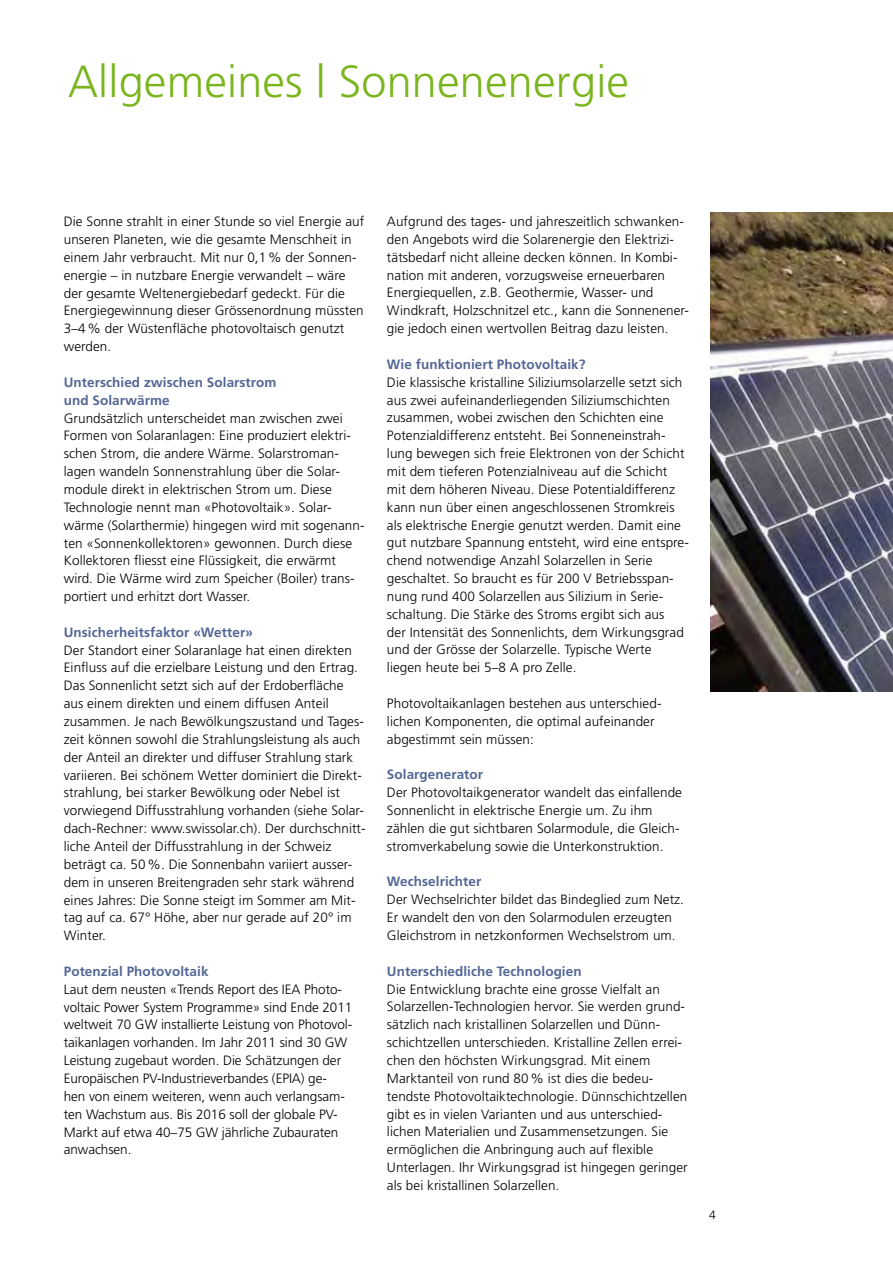
<style>
.page{position:relative;width:893px;height:1263px;background:#fff}
.page>*{position:absolute;margin:0;border:0;box-sizing:border-box;transform-origin:0 0}
.t1{font:300 45px "Frutiger";letter-spacing:.005em;color:#7ab51d}
.t2{font:300 13.5px/17.9px "Frutiger";letter-spacing:.005em;color:#000}
.t3{font:700 13.5px/17.9px "Frutiger";letter-spacing:.005em;color:#536795}
.t4{font:300 12px "Frutiger";color:#000}
</style>
<div class="page">
<img style="left:710px;top:213px;width:183px;height:479px">
<h1 class="t1" style="left:68px;top:56px;width:562px">Allgemeines | Sonnenenergie</h1>
<p class="t2" style="left:64px;top:213px;width:302px">Die Sonne strahlt in einer Stunde so viel Energie auf unseren Planeten, wie die gesamte Menschheit in einem Jahr verbraucht. Mit nur 0,1% der Sonnen&shy;energie – in nutzbare Energie verwandelt – wäre der gesamte Weltenergiebedarf gedeckt. Für die Energiegewinnung dieser Grössenordnung müssten 3–4% der Wüstenfläche photovoltaisch genutzt werden.</p>
<p class="t3" style="left:64px;top:373px;width:214px">Unterschied zwischen Solarstrom und Solarwärme</p>
<p class="t2" style="left:64px;top:409px;width:302px">Grundsätzlich unterscheidet man zwischen zwei Formen von Solaranlagen: Eine produziert elektri&shy;schen Strom, die andere Wärme. Solarstroman&shy;lagen wandeln Sonnenstrahlung über die Solar&shy;module direkt in elektrischen Strom um. Diese Technologie nennt man «Photovoltaik». Solar&shy;wärme (Solarthermie) hingegen wird mit sogenann&shy;ten «Sonnenkollektoren» gewonnen. Durch diese Kollektoren fliesst eine Flüssigkeit, die erwärmt wird. Die Wärme wird zum Speicher (Boiler) trans&shy;portiert und erhitzt dort Wasser.</p>
<p class="t3" style="left:64px;top:623px;width:191px">Unsicherheitsfaktor «Wetter»</p>
<p class="t2" style="left:64px;top:641px;width:303px">Der Standort einer Solaranlage hat einen direkten Einfluss auf die erzielbare Leistung und den Ertrag.<br>Das Sonnenlicht setzt sich auf der Erdoberfläche aus einem direkten und einem diffusen Anteil zusammen. Je nach Bewölkungszustand und Tages&shy;zeit können sowohl die Strahlungsleistung als auch der Anteil an direkter und diffuser Strahlung stark variieren. Bei schönem Wetter dominiert die Direkt&shy;strahlung, bei starker Bewölkung oder Nebel ist vorwiegend Diffusstrahlung vorhanden (siehe Solar&shy;dach-Rechner: www.swissolar.ch). Der durchschnitt&shy;liche Anteil der Diffusstrahlung in der Schweiz beträgt ca. 50%. Die Sonnenbahn variiert ausser&shy;dem in unseren Breitengraden sehr stark während eines Jahres: Die Sonne steigt im Sommer am Mit&shy;tag auf ca. 67° Höhe, aber nur gerade auf 20° im Winter.</p>
<p class="t3" style="left:64px;top:962px;width:146px">Potenzial Photovoltaik</p>
<p class="t2" style="left:64px;top:980px;width:290px">Laut dem neusten «Trends Report des IEA Photo&shy;voltaic Power System Programme» sind Ende 2011 weltweit 70 GW installierte Leistung von Photovol&shy;taikanlagen vorhanden. Im Jahr 2011 sind 30 GW Leistung zugebaut worden. Die Schätzungen der Europäischen PV-Industrieverbandes (EPIA) ge-<br>hen von einem weiteren, wenn auch verlangsam&shy;ten Wachstum aus. Bis 2016 soll der globale PV-Markt auf etwa 40–75 GW jährliche Zubauraten anwachsen.</p>
<p class="t2" style="left:387px;top:212px;width:303px">Aufgrund des tages- und jahreszeitlich schwanken&shy;den Angebots wird die Solarenergie den Elektrizi&shy;tätsbedarf nicht alleine decken können. In Kombi&shy;nation mit anderen, vorzugsweise erneuerbaren Energiequellen, z.B. Geothermie, Wasser- und Windkraft, Holzschnitzel etc., kann die Sonnenener&shy;gie jedoch einen wertvollen Beitrag dazu leisten.</p>
<p class="t3" style="left:387px;top:355px;width:200px">Wie funktioniert Photovoltaik?</p>
<p class="t2" style="left:387px;top:373px;width:302px">Die klassische kristalline Siliziumsolarzelle setzt sich aus zwei aufeinanderliegenden Siliziumschichten zusammen, wobei zwischen den Schichten eine Potenzialdifferenz entsteht. Bei Sonneneinstrah&shy;lung bewegen sich freie Elektronen von der Schicht mit dem tieferen Potenzialniveau auf die Schicht mit dem höheren Niveau. Diese Potentialdifferenz kann nun über einen angeschlossenen Stromkreis als elektrische Energie genutzt werden. Damit eine gut nutzbare Spannung entsteht, wird eine entspre&shy;chend notwendige Anzahl Solarzellen in Serie geschaltet. So braucht es für 200 V Betriebsspan&shy;nung rund 400 Solarzellen aus Silizium in Serie&shy;schaltung. Die Stärke des Stroms ergibt sich aus<br>der Intensität des Sonnenlichts, dem Wirkungsgrad und der Grösse der Solarzelle. Typische Werte liegen heute bei 5–8 A pro Zelle.</p>
<p class="t2" style="left:387px;top:694px;width:275px">Photovoltaikanlagen bestehen aus unterschied&shy;lichen Komponenten, die optimal aufeinander abgestimmt sein müssen:</p>
<p class="t3" style="left:387px;top:766px;width:98px">Solargenerator</p>
<p class="t2" style="left:387px;top:784px;width:297px">Der Photovoltaikgenerator wandelt das einfallende Sonnenlicht in elektrische Energie um. Zu ihm zählen die gut sichtbaren Solarmodule, die Gleich&shy;stromverkabelung sowie die Unterkonstruktion.</p>
<p class="t3" style="left:387px;top:873px;width:96px">Wechselrichter</p>
<p class="t2" style="left:387px;top:891px;width:299px">Der Wechselrichter bildet das Bindeglied zum Netz.<br>Er wandelt den von den Solarmodulen erzeugten<br>Gleichstrom in netzkonformen Wechselstrom um.</p>
<p class="t3" style="left:387px;top:962px;width:196px">Unterschiedliche Technologien</p>
<p class="t2" style="left:387px;top:980px;width:302px">Die Entwicklung brachte eine grosse Vielfalt an Solarzellen-Technologien hervor. Sie werden grund&shy;sätzlich nach kristallinen Solarzellen und Dünn&shy;schichtzellen unterschieden. Kristalline Zellen errei&shy;chen den höchsten Wirkungsgrad. Mit einem Marktanteil von rund 80% ist dies die bedeu&shy;tendste Photovoltaiktechnologie. Dünnschichtzellen gibt es in vielen Varianten und aus unterschied&shy;lichen Materialien und Zusammensetzungen. Sie ermöglichen die Anbringung auch auf flexible Unterlagen. Ihr Wirkungsgrad ist hingegen geringer als bei kristallinen Solarzellen.</p>
<p class="t4" style="left:709px;top:1208px;width:8px">4</p>
</div>
